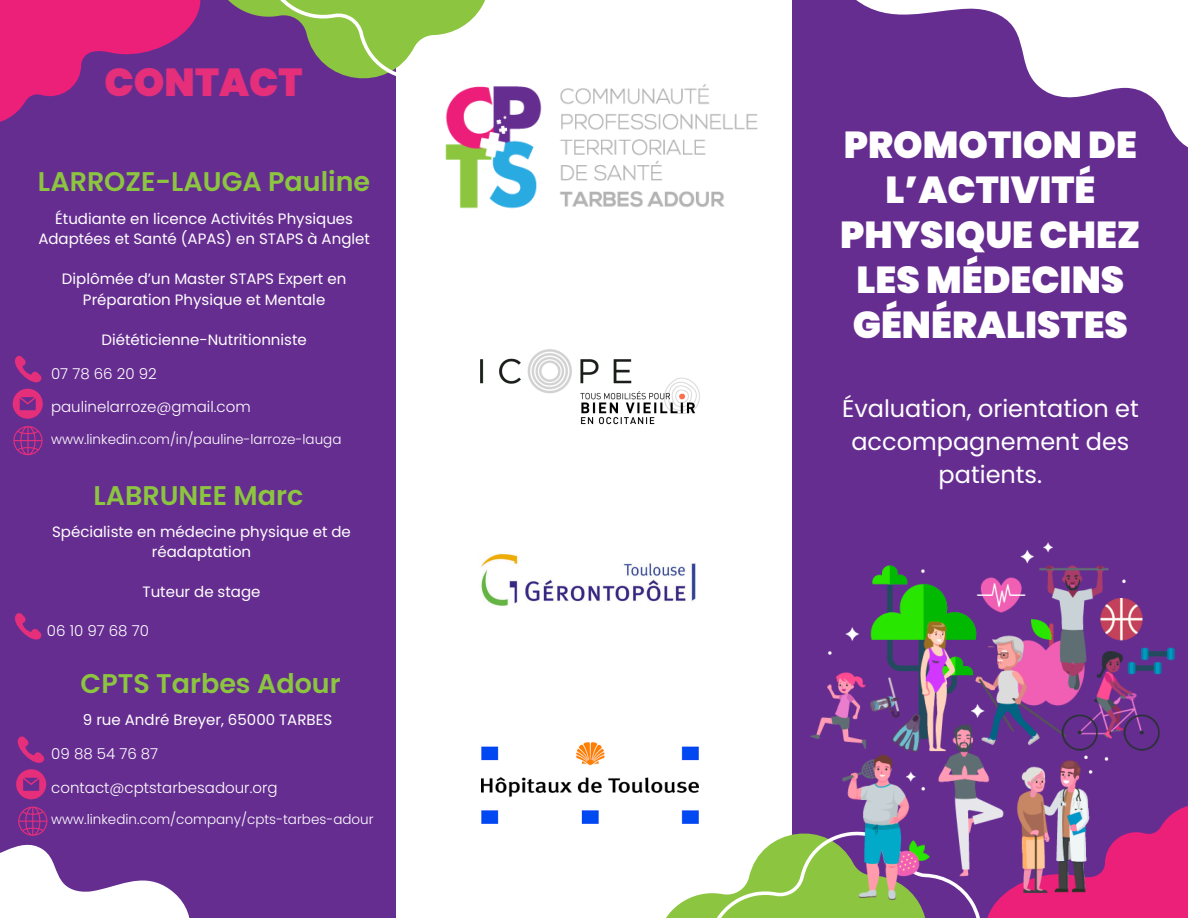
<style>
.page{position:relative;width:1188px;height:918px;background:#662d91}
.page>*{position:absolute;margin:0;border:0;box-sizing:border-box;transform-origin:0 0}
.t1{font:900 39px "Poppins";color:#e62f7a}
.t2{font:900 37.5px/45px "Poppins";color:#fff;text-align:center}
.t3{font:600 27px "Poppins";color:#8cc53f}
.t4{font:24px/32.7px "Poppins";color:#fff;text-align:center}
.t5{font:15px/20.2px "Poppins";color:#fff;text-align:center}
.t6{font:300 15px "Poppins";color:#fff}
.t7{font:300 13.5px "Poppins";color:#fff}
</style>
<div class="page">
<div style="left:396px;top:0;width:396px;height:918px;background:#fff"></div>
<svg style="left:666px;top:806px;width:522px;height:112px"></svg>
<svg style="left:856px;top:0;width:332px;height:148px"></svg>
<svg style="left:0;top:0;width:485px;height:122px"></svg>
<svg style="left:12px;top:356px;width:31px;height:63px"></svg>
<svg style="left:13px;top:426px;width:30px;height:30px"></svg>
<svg style="left:15px;top:613px;width:26px;height:27px"></svg>
<svg style="left:0;top:736px;width:190px;height:182px"></svg>
<img style="left:482px;top:743px;width:217px;height:81px">
<img style="left:480px;top:349px;width:220px;height:76px">
<img style="left:481px;top:554px;width:215px;height:52px">
<img style="left:400px;top:56px;width:358px;height:153px">
<img style="left:810px;top:543px;width:364px;height:356px">
<p class="t1" style="left:105px;top:55px;width:199px">CONTACT</p>
<h4 class="t3" style="left:38px;top:163px;width:334px">LARROZE-LAUGA Pauline</h4>
<h1 class="t5" style="left:38px;top:208px;width:333px">Étudiante en licence Activités Physiques<br>Adaptées et Santé (APAS) en STAPS à Anglet</h1>
<h1 class="t5" style="left:62px;top:269px;width:286px">Diplômée d’un Master STAPS Expert en<br>Préparation Physique et Mentale</h1>
<h2 class="t5" style="left:101px;top:330px;width:207px">Diététicienne-Nutritionniste</h2>
<p class="t6" style="left:51px;top:363px;width:107px">07 78 66 20 92</p>
<h3 class="t6" style="left:51px;top:397px;width:201px">paulinelarroze@gmail.com</h3>
<p class="t7" style="left:51px;top:430px;width:292px">www.linkedin.com/in/pauline-larroze-lauga</p>
<p class="t3" style="left:93px;top:476px;width:211px">LABRUNEE Marc</p>
<p class="t5" style="left:52px;top:521px;width:300px">Spécialiste en médecine physique et de réadaptation</p>
<p class="t5" style="left:143px;top:582px;width:119px">Tuteur de stage</p>
<h2 class="t6" style="left:47px;top:620px;width:104px">06 10 97 68 70</h2>
<h4 class="t3" style="left:81px;top:665px;width:262px">CPTS Tarbes Adour</h4>
<h4 class="t5" style="left:83px;top:710px;width:251px">9 rue André Breyer, 65000 TARBES</h4>
<h4 class="t6" style="left:51px;top:743px;width:108px">09 88 54 76 87</h4>
<h4 class="t6" style="left:51px;top:777px;width:228px">contact@cptstarbesadour.org</h4>
<p class="t7" style="left:51px;top:810px;width:324px">www.linkedin.com/company/cpts-tarbes-adour</p>
<p class="t2" style="left:840px;top:122px;width:302px">PROMOTION DE<br>L’ACTIVITÉ<br>PHYSIQUE CHEZ<br>LES MÉDECINS<br>GÉNÉRALISTES</p>
<p class="t4" style="left:842px;top:393px;width:298px">Évaluation, orientation et accompagnement des patients.</p>
</div>
